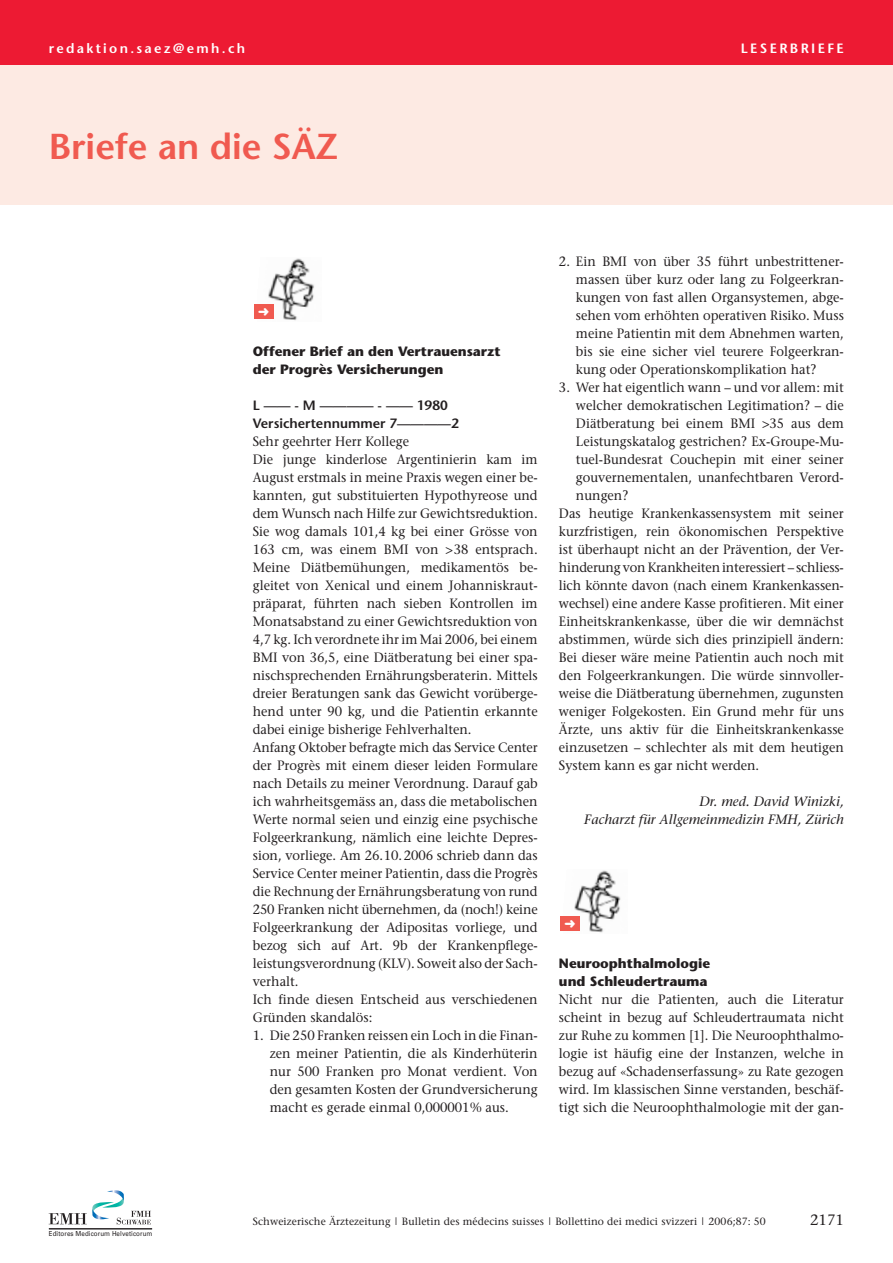
<style>
.page{position:relative;width:893px;height:1263px;background:#fff}
.page>*{position:absolute;margin:0;border:0;box-sizing:border-box;transform-origin:0 0}
.t1{font:600 36px "Stone Sans";color:#f05a50}
.t2{font:15px "Stone Serif";color:#231f20}
.t3{font:13.5px/18px "Stone Serif";color:#231f20;text-align:justify;scale:.95 1}
.t4{font:700 13.5px/18px "Stone Sans";color:#231f20}
.t5{font:italic 13.5px/18px "Stone Serif";color:#231f20;text-align:right}
.t6{font:600 13.5px/18px "Stone Sans";color:#231f20}
.t7{font:600 13.5px "Stone Sans";letter-spacing:.17em;color:#fff}
.t8{font:10.5px "Stone Serif";letter-spacing:.01em;color:#231f20}
.t9{font:6.9px "Univers";letter-spacing:.015em;color:#231f20;scale:.9 1}
</style>
<div class="page">
<div style="left:0;top:64px;width:893px;height:141px;background:#fdeae3"></div>
<img style="left:268px;top:258px;width:46px;height:63px">
<div style="left:254px;top:304px;width:19px;height:15px;background:#f05a50"></div>
<img style="left:574px;top:870px;width:47px;height:63px">
<div style="left:560px;top:916px;width:20px;height:15px;background:#f05a50"></div>
<svg style="left:49px;top:1190px;width:102px;height:34px"></svg>
<hr style="left:49px;top:1228px;width:103px;height:1px;background:#231f20">
<div style="left:0;top:0;width:893px;height:64px;background:#ed1a33"></div>
<p class="t7" style="left:49px;top:42px;width:198px">redaktion.saez@emh.ch</p>
<p class="t7" style="left:741px;top:42px;width:104px">LESERBRIEFE</p>
<h1 class="t1" style="left:49px;top:132px;width:291px">Briefe an die SÄZ</h1>
<p class="t4" style="left:253px;top:343px;width:249px">Offener Brief an den Vertrauensarzt der Progrès Versicherungen</p>
<p class="t6" style="left:253px;top:397px;width:208px">L —— - M ———— - —— 1980<br>Versichertennummer 7————2</p>
<p class="t3" style="left:253px;top:433px;width:301px;text-align:left">Sehr geehrter Herr Kollege<br>Die junge kinderlose Argentinierin kam im August erstmals in meine Praxis wegen einer be&shy;kannten, gut substituierten Hypothyreose und dem Wunsch nach Hilfe zur Gewichtsreduktion.<br>Sie wog damals 101,4 kg bei einer Grösse von 163 cm, was einem BMI von &gt;38 entsprach.<br>Meine Diätbemühungen, medikamentös be&shy;gleitet von Xenical und einem Johanniskraut&shy;präparat, führten nach sieben Kontrollen im Monatsabstand zu einer Gewichtsreduktion von 4,7 kg. Ich verordnete ihr im Mai 2006, bei einem BMI von 36,5, eine Diätberatung bei einer spa&shy;nischsprechenden Ernährungsberaterin. Mittels dreier Beratungen sank das Gewicht vorüberge&shy;hend unter 90 kg, und die Patientin erkannte dabei einige bisherige Fehlverhalten.<br>Anfang Oktober befragte mich das Service Center der Progrès mit einem dieser leiden Formulare nach Details zu meiner Verordnung. Darauf gab ich wahrheitsgemäss an, dass die metabolischen Werte normal seien und einzig eine psychische Folgeerkrankung, nämlich eine leichte Depres&shy;sion, vorliege. Am 26.10.2006 schrieb dann das Service Center meiner Patientin, dass die Progrès die Rechnung der Ernährungsberatung von rund 250 Franken nicht übernehmen, da (noch!) keine Folgeerkrankung der Adipositas vorliege, und bezog sich auf Art. 9b der Krankenpflege&shy;leistungsverordnung (KLV). Soweit also der Sach&shy;verhalt.<br>Ich finde diesen Entscheid aus verschiedenen Gründen skandalös:</p>
<p class="t3" style="left:270px;top:1027px;width:283px;text-indent:-17px">1. Die 250 Franken reissen ein Loch in die Finan&shy;zen meiner Patientin, die als Kinderhüterin nur 500 Franken pro Monat verdient. Von den gesamten Kosten der Grundversicherung macht es gerade einmal 0,000001% aus.</p>
<p class="t3" style="left:576px;top:253px;width:283px;text-indent:-17px">2. Ein BMI von über 35 führt unbestrittener&shy;massen über kurz oder lang zu Folgeerkran&shy;kungen von fast allen Organsystemen, abge&shy;sehen vom erhöhten operativen Risiko. Muss meine Patientin mit dem Abnehmen warten, bis sie eine sicher viel teurere Folgeerkran&shy;kung oder Operationskomplikation hat?</p>
<p class="t3" style="left:559px;top:379px;width:301px">3. Wer hat eigentlich wann – und vor allem: mit</p>
<p class="t3" style="left:576px;top:397px;width:283px">welcher demokratischen Legitimation? – die</p>
<p class="t3" style="left:576px;top:415px;width:283px">Diätberatung bei einem BMI &gt;35 aus dem</p>
<p class="t3" style="left:576px;top:433px;width:283px">Leistungskatalog gestrichen? Ex-Groupe-Mu-</p>
<p class="t3" style="left:576px;top:451px;width:283px">tuel-Bundesrat Couchepin mit einer seiner</p>
<p class="t3" style="left:576px;top:469px;width:283px">gouvernementalen, unanfechtbaren Verord-</p>
<p class="t3" style="left:576px;top:487px;width:57px">nungen?</p>
<p class="t3" style="left:559px;top:505px;width:301px">Das heutige Krankenkassensystem mit seiner</p>
<p class="t3" style="left:559px;top:523px;width:301px">kurzfristigen, rein ökonomischen Perspektive</p>
<p class="t3" style="left:559px;top:541px;width:301px">ist überhaupt nicht an der Prävention, der Ver-</p>
<p class="t3" style="left:559px;top:559px;width:301px">hinderung von Krankheiten interessiert – schliess-</p>
<p class="t3" style="left:559px;top:577px;width:301px">lich könnte davon (nach einem Krankenkassen-</p>
<p class="t3" style="left:559px;top:595px;width:301px">wechsel) eine andere Kasse profitieren. Mit einer</p>
<p class="t3" style="left:559px;top:613px;width:301px">Einheitskrankenkasse, über die wir demnächst</p>
<p class="t3" style="left:559px;top:631px;width:301px">abstimmen, würde sich dies prinzipiell ändern:</p>
<p class="t3" style="left:559px;top:649px;width:301px">Bei dieser wäre meine Patientin auch noch mit</p>
<p class="t3" style="left:559px;top:667px;width:301px">den Folgeerkrankungen. Die würde sinnvoller-</p>
<p class="t3" style="left:559px;top:685px;width:301px">weise die Diätberatung übernehmen, zugunsten</p>
<p class="t3" style="left:559px;top:703px;width:301px">weniger Folgekosten. Ein Grund mehr für uns</p>
<p class="t3" style="left:559px;top:721px;width:301px">Ärzte, uns aktiv für die Einheitskrankenkasse</p>
<p class="t3" style="left:559px;top:739px;width:301px">einzusetzen – schlechter als mit dem heutigen</p>
<p class="t3" style="left:559px;top:757px;width:212px">System kann es gar nicht werden.</p>
<p class="t5" style="left:584px;top:793px;width:261px">Dr. med. David Winizki,<br>Facharzt für Allgemeinmedizin FMH, Zürich</p>
<p class="t4" style="left:559px;top:955px;width:153px">Neuroophthalmologie und Schleudertrauma</p>
<p class="t3" style="left:559px;top:991px;width:301px">Nicht nur die Patienten, auch die Literatur scheint in bezug auf Schleudertraumata nicht zur Ruhe zu kommen [1]. Die Neuroophthalmo&shy;logie ist häufig eine der Instanzen, welche in bezug auf «Schadenserfassung» zu Rate gezogen wird. Im klassischen Sinne verstanden, beschäf&shy;tigt sich die Neuroophthalmologie mit der gan-</p>
<p class="t9" style="left:49px;top:1229px;width:117px">Editores Medicorum Helveticorum</p>
<p class="t8" style="left:253px;top:1217px;width:515px">Schweizerische Ärztezeitung | Bulletin des médecins suisses | Bollettino dei medici svizzeri | 2006;87: 50</p>
<p class="t2" style="left:810px;top:1213px;width:35px">2171</p>
</div>
